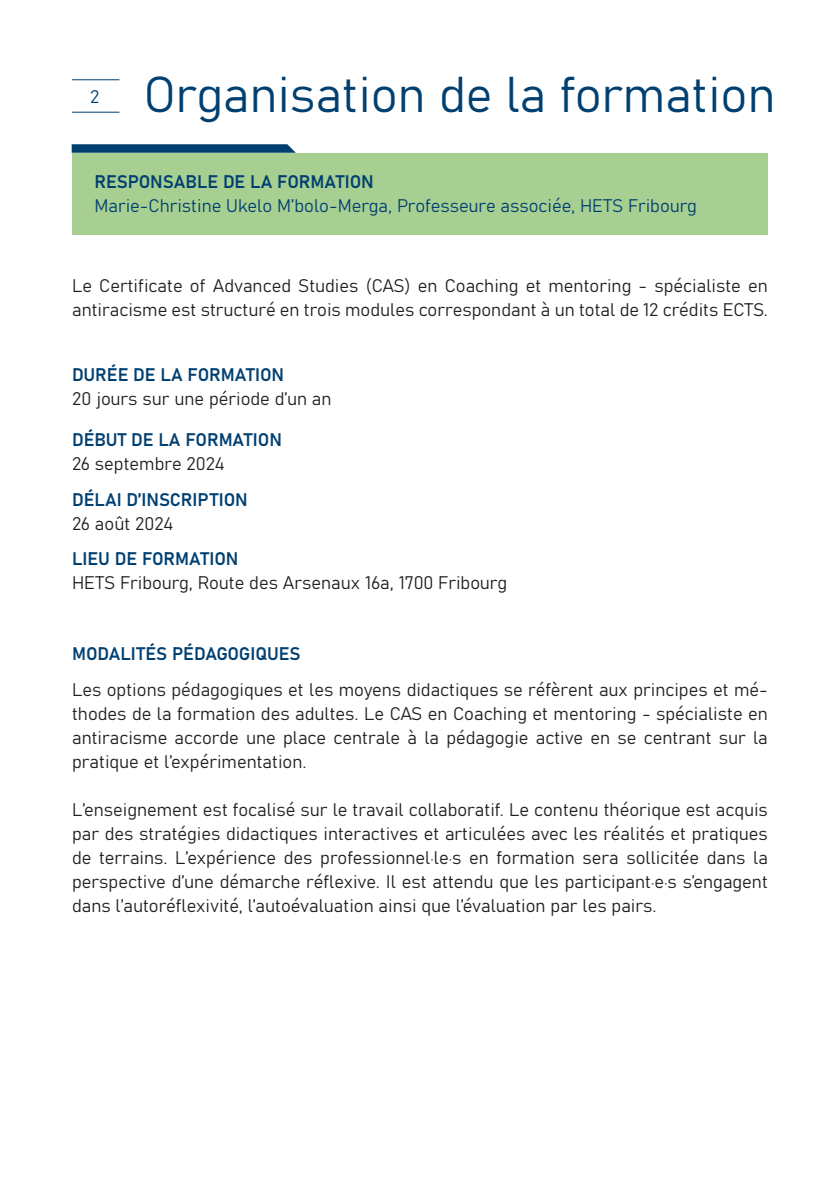
<style>
.page{position:relative;width:840px;height:1191px;background:#fff}
.page>*{position:absolute;margin:0;border:0;box-sizing:border-box;transform-origin:0 0}
.Titres{font:49.6px "Bahnschrift";color:#004071}
.t1{font:18px/24px "Bahnschrift";color:#231f20;text-align:justify}
.t2{font:18px "Bahnschrift";color:#004071}
.s1{font-size:16px}
</style>
<div class="page">
<svg style="left:72px;top:144px;width:224px;height:9px"></svg>
<div style="left:72px;top:153px;width:695px;height:82px;background:#a8cf92"></div>
<hr style="left:72px;top:79px;width:47px;height:1px;background:#004071">
<hr style="left:72px;top:112px;width:47px;height:1px;background:#004071">
<p class="t2" style="left:90px;top:83px;width:11px">2</p>
<p class="Titres" style="left:144px;top:57px;width:632px">Organisation de la formation</p>
<p class="t2" style="left:94px;top:168px;width:281px">RESPONSABLE DE LA FORMATION</p>
<p class="t2" style="left:94px;top:192px;width:603px">Marie-Christine Ukelo M’bolo-Merga, Professeure associée, HETS Fribourg</p>
<p class="t1" style="left:72px;top:273px;width:697px">Le Certificate of Advanced Studies (CAS) en Coaching et mentoring - spécialiste en antiracisme est structuré en trois modules correspondant à un total de 12 crédits ECTS.</p>
<p class="t2" style="left:72px;top:361px;width:213px">DURÉE DE LA FORMATION</p>
<p class="t1" style="left:72px;top:386px;width:261px">20 jours sur une période d’un an</p>
<p class="t2" style="left:72px;top:426px;width:211px">DÉBUT DE LA FORMATION</p>
<p class="t1" style="left:72px;top:451px;width:154px">26 septembre 2024</p>
<p class="t2" style="left:72px;top:485px;width:177px">DÉLAI D’INSCRIPTION</p>
<p class="t1" style="left:72px;top:510px;width:103px">26 août 2024</p>
<p class="t2" style="left:72px;top:545px;width:168px">LIEU DE FORMATION</p>
<p class="t1" style="left:72px;top:569px;width:436px">HETS Fribourg, Route des Arsenaux 16a, 1700 Fribourg</p>
<p class="t2" style="left:72px;top:639px;width:230px">MODALITÉS PÉDAGOGIQUES</p>
<p class="t1" style="left:72px;top:676px;width:697px">Les options pédagogiques et les moyens didactiques se réfèrent aux principes et mé&shy;thodes de la formation des adultes. Le CAS en Coaching et mentoring - spécialiste en antiracisme accorde une place centrale à la pédagogie active en se centrant sur la pratique et l’expérimentation.</p>
<p class="t1" style="left:72px;top:796px;width:697px">L’enseignement est focalisé sur le travail collaboratif. Le contenu théorique est acquis par des stratégies didactiques interactives et articulées avec les réalités et pratiques de terrains. L’expérience des professionnel<span class="s1">·</span>le<span class="s1">·</span>s en formation sera sollicitée dans la perspective d’une démarche réflexive. Il est attendu que les participant<span class="s1">·</span>e<span class="s1">·</span>s s’engagent dans l’autoréflexivité, l’autoévaluation ainsi que l’évaluation par les pairs.</p>
</div>
